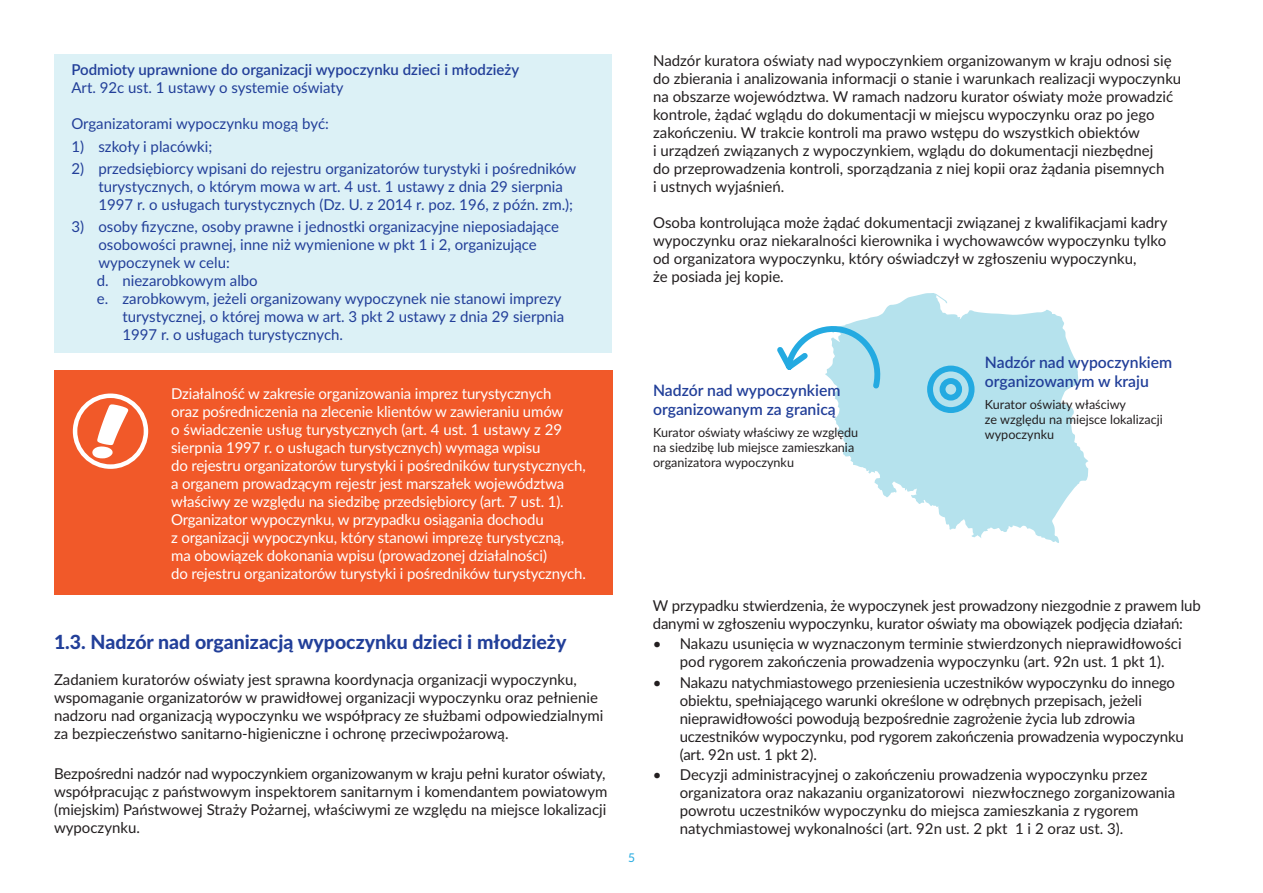
<style>
.page{position:relative;width:1263px;height:893px;background:#fff}
.page>*{position:absolute;margin:0;border:0;box-sizing:border-box;transform-origin:0 0}
.subheader1_1{font:800 19.5px "Lato";color:#223f99}
.tekst{font:600 15.75px/18.9px "Lato";color:#223f99}
.tekst-2{font:15px/18px "Lato";color:#231f20}
.wazne{font:15px/18px "Lato";letter-spacing:-.01em;color:#fff}
.definicje{font:15px/18px "Lato";color:#223f99}
.definicje-2{font:600 15px "Lato";color:#223f99}
.didaskalia{font:12.6px/15.1px "Lato";color:#231f20}
.t1{font:12px "Lato";color:#24aae1}
</style>
<div class="page">
<div style="left:54px;top:370px;width:558px;height:224px;background:#f15929"></div>
<svg style="left:73px;top:393px;width:75px;height:76px"></svg>
<svg style="left:834px;top:293px;width:254px;height:250px;fill:#b5e2ed"></svg>
<div style="left:927px;top:366px;width:47px;height:47px;border:6px solid #24aae1;border-radius:50%"></div>
<div style="left:939px;top:378px;width:23px;height:23px;border:6px solid #24aae1;border-radius:50%"></div>
<svg style="left:777px;top:326px;width:103px;height:63px"></svg>
<div style="left:55px;top:54px;width:557px;height:299px;background:#dcf1f6"></div>
<p class="definicje-2" style="left:71px;top:59px;width:449px">Podmioty uprawnione do organizacji wypoczynku dzieci i młodzieży</p>
<p class="definicje" style="left:71px;top:78px;width:274px">Art. 92c ust. 1 ustawy o systemie oświaty</p>
<p class="definicje" style="left:71px;top:114px;width:259px">Organizatorami wypoczynku mogą być:</p>
<p class="definicje" style="left:71px;top:137px;width:142px">1) szkoły i placówki;</p>
<p class="definicje" style="left:98px;top:159px;width:479px;text-indent:-27px">2) przedsiębiorcy wpisani do rejestru organizatorów turystyki i pośredników turystycznych, o którym mowa w art. 4 ust. 1 ustawy z dnia 29 sierpnia<br>1997 r. o usługach turystycznych (Dz. U. z 2014 r. poz. 196, z późn. zm.);</p>
<p class="definicje" style="left:98px;top:217px;width:462px;text-indent:-27px">3) osoby fizyczne, osoby prawne i jednostki organizacyjne nieposiadające osobowości prawnej, inne niż wymienione w pkt 1 i 2, organizujące wypoczynek w celu:</p>
<p class="definicje" style="left:97px;top:271px;width:162px">d. niezarobkowym albo</p>
<p class="definicje" style="left:122px;top:289px;width:443px;text-indent:-26px">e. zarobkowym, jeżeli organizowany wypoczynek nie stanowi imprezy turystycznej, o której mowa w art. 3 pkt 2 ustawy z dnia 29 sierpnia<br>1997 r. o usługach turystycznych.</p>
<p class="wazne" style="left:171px;top:384px;width:416px">Działalność w zakresie organizowania imprez turystycznych<br>oraz pośredniczenia na zlecenie klientów w zawieraniu umów<br>o świadczenie usług turystycznych (art. 4 ust. 1 ustawy z 29 sierpnia 1997 r. o usługach turystycznych) wymaga wpisu<br>do rejestru organizatorów turystyki i pośredników turystycznych, a organem prowadzącym rejestr jest marszałek województwa właściwy ze względu na siedzibę przedsiębiorcy (art. 7 ust. 1).<br>Organizator wypoczynku, w przypadku osiągania dochodu<br>z organizacji wypoczynku, który stanowi imprezę turystyczną, ma obowiązek dokonania wpisu (prowadzonej działalności)<br>do rejestru organizatorów turystyki i pośredników turystycznych.</p>
<p class="subheader1_1" style="left:54px;top:628px;width:514px">1.3. Nadzór nad organizacją wypoczynku dzieci i młodzieży</p>
<p class="tekst-2" style="left:54px;top:670px;width:551px">Zadaniem kuratorów oświaty jest sprawna koordynacja organizacji wypoczynku, wspomaganie organizatorów w prawidłowej organizacji wypoczynku oraz pełnienie nadzoru nad organizacją wypoczynku we współpracy ze służbami odpowiedzialnymi za bezpieczeństwo sanitarno-higieniczne i ochronę przeciwpożarową.</p>
<p class="tekst-2" style="left:54px;top:764px;width:555px">Bezpośredni nadzór nad wypoczynkiem organizowanym w kraju pełni kurator oświaty, współpracując z państwowym inspektorem sanitarnym i komendantem powiatowym (miejskim) Państwowej Straży Pożarnej, właściwymi ze względu na miejsce lokalizacji wypoczynku.</p>
<p class="tekst-2" style="left:653px;top:51px;width:530px">Nadzór kuratora oświaty nad wypoczynkiem organizowanym w kraju odnosi się do zbierania i analizowania informacji o stanie i warunkach realizacji wypoczynku na obszarze województwa. W ramach nadzoru kurator oświaty może prowadzić kontrole, żądać wglądu do dokumentacji w miejscu wypoczynku oraz po jego zakończeniu. W trakcie kontroli ma prawo wstępu do wszystkich obiektów<br>i urządzeń związanych z wypoczynkiem, wglądu do dokumentacji niezbędnej<br>do przeprowadzenia kontroli, sporządzania z niej kopii oraz żądania pisemnych<br>i ustnych wyjaśnień.</p>
<p class="tekst-2" style="left:653px;top:213px;width:516px">Osoba kontrolująca może żądać dokumentacji związanej z kwalifikacjami kadry wypoczynku oraz niekaralności kierownika i wychowawców wypoczynku tylko od organizatora wypoczynku, który oświadczył w zgłoszeniu wypoczynku,<br>że posiada jej kopie.</p>
<p class="tekst" style="left:653px;top:380px;width:189px">Nadzór nad wypoczynkiem organizowanym za granicą</p>
<p class="didaskalia" style="left:653px;top:424px;width:207px">Kurator oświaty właściwy ze względu na siedzibę lub miejsce zamieszkania organizatora wypoczynku</p>
<p class="tekst" style="left:985px;top:352px;width:189px">Nadzór nad wypoczynkiem organizowanym w kraju</p>
<p class="didaskalia" style="left:985px;top:396px;width:179px">Kurator oświaty właściwy<br>ze względu na miejsce lokalizacji wypoczynku</p>
<p class="t1" style="left:628px;top:849px;width:8px">5</p>
<p class="tekst-2" style="left:653px;top:596px;width:550px">W przypadku stwierdzenia, że wypoczynek jest prowadzony niezgodnie z prawem lub danymi w zgłoszeniu wypoczynku, kurator oświaty ma obowiązek podjęcia działań:</p>
<p class="tekst-2" style="left:680px;top:634px;width:503px;text-indent:-27px">• Nakazu usunięcia w wyznaczonym terminie stwierdzonych nieprawidłowości pod rygorem zakończenia prowadzenia wypoczynku (art. 92n ust. 1 pkt 1).</p>
<p class="tekst-2" style="left:680px;top:673px;width:506px;text-indent:-27px">• Nakazu natychmiastowego przeniesienia uczestników wypoczynku do innego obiektu, spełniającego warunki określone w odrębnych przepisach, jeżeli nieprawidłowości powodują bezpośrednie zagrożenie życia lub zdrowia uczestników wypoczynku, pod rygorem zakończenia prowadzenia wypoczynku (art. 92n ust. 1 pkt 2).</p>
<p class="tekst-2" style="left:680px;top:765px;width:497px;text-indent:-27px">• Decyzji administracyjnej o zakończeniu prowadzenia wypoczynku przez organizatora oraz nakazaniu organizatorowi niezwłocznego zorganizowania powrotu uczestników wypoczynku do miejsca zamieszkania z rygorem natychmiastowej wykonalności (art. 92n ust. 2 pkt 1 i 2 oraz ust. 3).</p>
</div>
